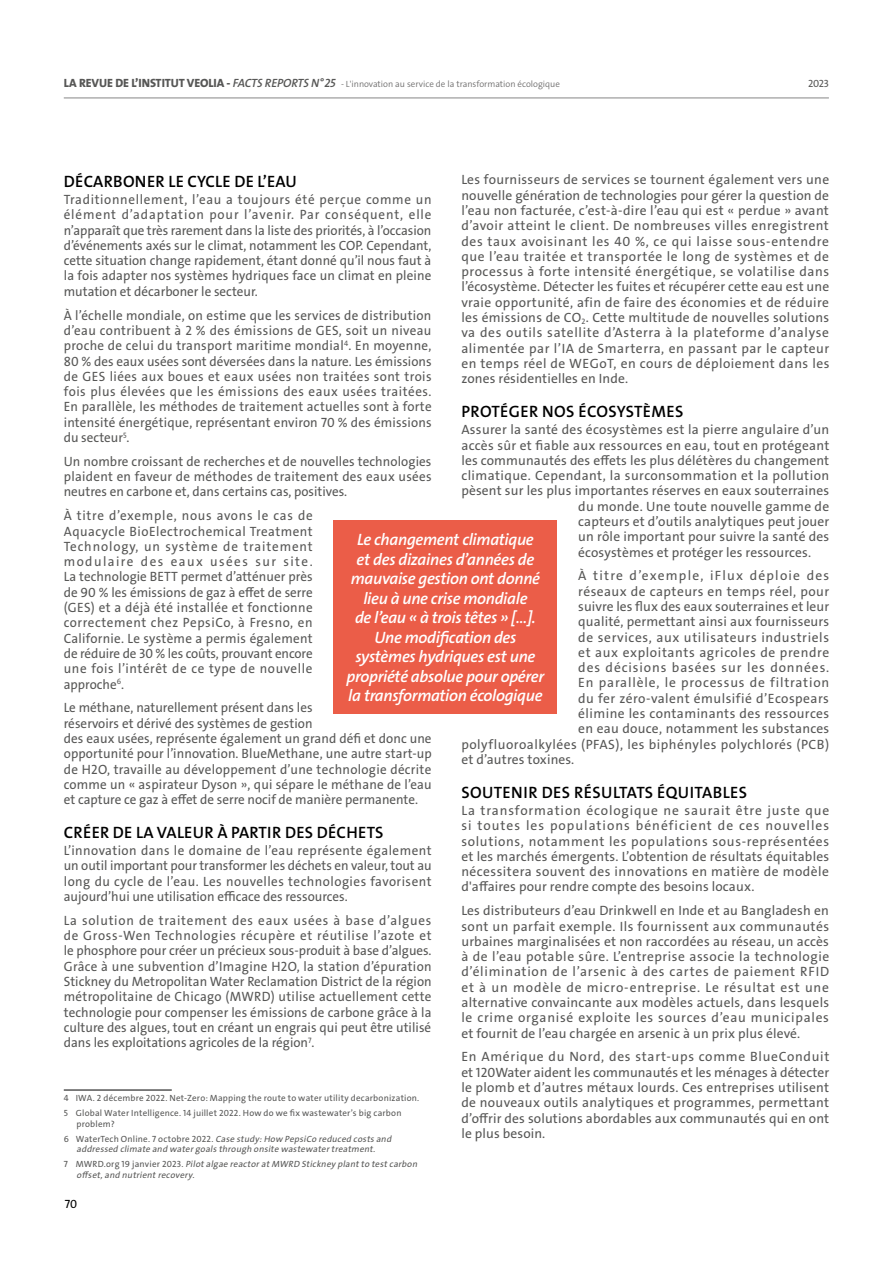
<style>
.page{position:relative;width:893px;height:1263px;background:#fff}
.page>*{position:absolute;margin:0;border:0;box-sizing:border-box;transform-origin:0 0}
.t1{font:16.5px/19.5px "The Sans Veolia W6 Se Bld It";letter-spacing:-.02em;color:#fff;text-align:center}
.t2{font:16.5px "The Sans Veolia W6 Se Bld";letter-spacing:.015em;color:#000}
.t3{font:13.5px/15.3px "The Sans Veolia W5 Pla";letter-spacing:.01em;color:#575756;text-align:justify}
.t4{font:13.5px "The Sans Veolia W5 Pla";letter-spacing:.035em;color:#575756}
.t5{font:13.5px "The Sans Veolia W5 Pla";letter-spacing:.03em;color:#575756}
.t6{font:13.5px "The Sans Veolia W5 Pla";letter-spacing:.045em;color:#575756}
.t7{font:13.5px "The Sans Veolia W5 Pla";letter-spacing:.06em;color:#575756}
.t8{font:13.5px "The Sans Veolia W5 Pla";letter-spacing:.065em;color:#575756}
.t9{font:13.5px "The Sans Veolia W5 Pla";letter-spacing:.09em;color:#575756}
.t10{font:12px "The Sans Veolia W5 Pla";color:#000}
.t11{font:10.5px "The Sans Veolia W5 Pla";color:#575756}
.t12{font:9px/15.1px "The Sans Veolia W5 Pla";letter-spacing:.025em;color:#575756}
.t13{font:italic 9px/15.1px "The Sans Veolia W5 Pla";color:#575756}
.t14{font:9px "The Sans Veolia W4 Se Lig";color:#706f6f}
.s1{font-family:"The Sans Veolia W8 Ex Bld";font-size:12px;color:#575756}
.s2{font-family:"The Sans Veolia W6 Se Bld It";font-size:12px;color:#575756}
.s3{font-style:italic}
.s4{font-style:normal}
</style>
<div class="page">
<hr style="left:64px;top:1090px;width:108px;height:1px;background:#000">
<div style="left:334px;top:520px;width:223px;height:194px;background:#eb5d48"></div>
<hr style="left:64px;top:98px;width:765px;height:1px;background:#878787">
<p class="t14" style="left:64px;top:78px;width:498px"><span class="s1">LA REVUE DE L’INSTITUT VEOLIA -</span> <span class="s2">FACTS REPORTS N°25</span> - L'innovation au service de la transformation écologique</p>
<p class="t11" style="left:808px;top:77px;width:22px">2023</p>
<p class="t2" style="left:64px;top:170px;width:234px">DÉCARBONER LE CYCLE DE L’EAU</p>
<p class="t3" style="left:64px;top:192px;width:369px">Traditionnellement, l’eau a toujours été perçue comme un élément d’adaptation pour l’avenir. Par conséquent, elle n’apparaît que très rarement dans la liste des priorités, à l’occasion d’événements axés sur le climat, notamment les COP. Cependant, cette situation change rapidement, étant donné qu’il nous faut à la fois adapter nos systèmes hydriques face un climat en pleine mutation et décarboner le secteur.</p>
<p class="t3" style="left:64px;top:307px;width:369px">À l’échelle mondiale, on estime que les services de distribution d’eau contribuent à 2 % des émissions de GES, soit un niveau proche de celui du transport maritime mondial<sup>4</sup>. En moyenne, 80 % des eaux usées sont déversées dans la nature. Les émissions de GES liées aux boues et eaux usées non traitées sont trois fois plus élevées que les émissions des eaux usées traitées.<br>En parallèle, les méthodes de traitement actuelles sont à forte intensité énergétique, représentant environ 70 % des émissions du secteur<sup>5</sup>.</p>
<p class="t3" style="left:64px;top:454px;width:369px">Un nombre croissant de recherches et de nouvelles technologies plaident en faveur de méthodes de traitement des eaux usées neutres en carbone et, dans certains cas, positives.</p>
<p class="t3" style="left:64px;top:508px;width:250px">À titre d’exemple, nous avons le cas de Aquacycle BioElectrochemical Treatment Technology, un système de traitement modulaire des eaux usées sur site.<br>La technologie BETT permet d’atténuer près de 90 % les émissions de gaz à effet de serre (GES) et a déjà été installée et fonctionne correctement chez PepsiCo, à Fresno, en Californie. Le système a permis également de réduire de 30 % les coûts, prouvant encore une fois l’intérêt de ce type de nouvelle approche<sup>6</sup>.</p>
<p class="t3" style="left:64px;top:700px;width:370px;text-align:left">Le méthane, naturellement présent dans les<br>réservoirs et dérivé des systèmes de gestion<br>des eaux usées, représente également un grand défi et donc une opportunité pour l’innovation. BlueMethane, une autre start-up de H2O, travaille au développement d’une technologie décrite comme un « aspirateur Dyson », qui sépare le méthane de l’eau et capture ce gaz à effet de serre nocif de manière permanente.</p>
<p class="t2" style="left:64px;top:821px;width:321px">CRÉER DE LA VALEUR À PARTIR DES DÉCHETS</p>
<p class="t3" style="left:64px;top:843px;width:369px">L’innovation dans le domaine de l’eau représente également un outil important pour transformer les déchets en valeur, tout au long du cycle de l’eau. Les nouvelles technologies favorisent aujourd’hui une utilisation efficace des ressources.</p>
<p class="t3" style="left:64px;top:913px;width:369px">La solution de traitement des eaux usées à base d’algues de Gross-Wen Technologies récupère et réutilise l’azote et le phosphore pour créer un précieux sous-produit à base d’algues.<br>Grâce à une subvention d’Imagine H2O, la station d’épuration Stickney du Metropolitan Water Reclamation District de la région métropolitaine de Chicago (MWRD) utilise actuellement cette technologie pour compenser les émissions de carbone grâce à la culture des algues, tout en créant un engrais qui peut être utilisé dans les exploitations agricoles de la région<sup>7</sup>.</p>
<p class="t3" style="left:461px;top:172px;width:370px">Les fournisseurs de services se tournent également vers une nouvelle génération de technologies pour gérer la question de l’eau non facturée, c’est-à-dire l’eau qui est « perdue » avant d’avoir atteint le client. De nombreuses villes enregistrent des taux avoisinant les 40 %, ce qui laisse sous-entendre que l’eau traitée et transportée le long de systèmes et de processus à forte intensité énergétique, se volatilise dans l’écosystème. Détecter les fuites et récupérer cette eau est une vraie opportunité, afin de faire des économies et de réduire les émissions de CO<sub>2</sub>. Cette multitude de nouvelles solutions va des outils satellite d’Asterra à la plateforme d’analyse alimentée par l’IA de Smarterra, en passant par le capteur en temps réel de WEGoT, en cours de déploiement dans les zones résidentielles en Inde.</p>
<p class="t2" style="left:461px;top:400px;width:223px">PROTÉGER NOS ÉCOSYSTÈMES</p>
<p class="t3" style="left:461px;top:422px;width:370px">Assurer la santé des écosystèmes est la pierre angulaire d’un</p>
<p class="t3" style="left:461px;top:437px;width:370px">accès sûr et fiable aux ressources en eau, tout en protégeant</p>
<p class="t3" style="left:461px;top:453px;width:369px">les communautés des effets les plus délétères du changement</p>
<p class="t5" style="left:461px;top:467px;width:369px">climatique. Cependant, la surconsommation et la pollution</p>
<p class="t3" style="left:461px;top:483px;width:369px">pèsent sur les plus importantes réserves en eaux souterraines</p>
<p class="t3" style="left:578px;top:498px;width:252px">du monde. Une toute nouvelle gamme de</p>
<p class="t3" style="left:578px;top:514px;width:252px">capteurs et d’outils analytiques peut jouer</p>
<p class="t3" style="left:578px;top:529px;width:253px">un rôle important pour suivre la santé des</p>
<p class="t3" style="left:578px;top:544px;width:234px">écosystèmes et protéger les ressources.</p>
<p class="t9" style="left:578px;top:567px;width:252px">À titre d’exemple, iFlux déploie des</p>
<p class="t4" style="left:578px;top:582px;width:252px">réseaux de capteurs en temps réel, pour</p>
<p class="t3" style="left:578px;top:599px;width:252px">suivre les flux des eaux souterraines et leur</p>
<p class="t3" style="left:578px;top:614px;width:252px">qualité, permettant ainsi aux fournisseurs</p>
<p class="t6" style="left:578px;top:628px;width:252px">de services, aux utilisateurs industriels</p>
<p class="t6" style="left:578px;top:643px;width:252px">et aux exploitants agricoles de prendre</p>
<p class="t8" style="left:578px;top:659px;width:252px">des décisions basées sur les données.</p>
<p class="t7" style="left:578px;top:674px;width:252px">En parallèle, le processus de filtration</p>
<p class="t4" style="left:578px;top:689px;width:252px">du fer zéro-valent émulsifié d’Ecospears</p>
<p class="t5" style="left:578px;top:705px;width:252px">élimine les contaminants des ressources</p>
<p class="t3" style="left:578px;top:721px;width:253px">en eau douce, notamment les substances</p>
<p class="t4" style="left:461px;top:735px;width:369px">polyfluoroalkylées (PFAS), les biphényles polychlorés (PCB)</p>
<p class="t3" style="left:461px;top:752px;width:115px">et d’autres toxines.</p>
<p class="t2" style="left:461px;top:781px;width:287px">SOUTENIR DES RÉSULTATS ÉQUITABLES</p>
<p class="t3" style="left:461px;top:803px;width:369px">La transformation écologique ne saurait être juste que si toutes les populations bénéficient de ces nouvelles solutions, notamment les populations sous-représentées et les marchés émergents. L’obtention de résultats équitables nécessitera souvent des innovations en matière de modèle d'affaires pour rendre compte des besoins locaux.</p>
<p class="t3" style="left:461px;top:903px;width:369px">Les distributeurs d’eau Drinkwell en Inde et au Bangladesh en sont un parfait exemple. Ils fournissent aux communautés urbaines marginalisées et non raccordées au réseau, un accès à de l’eau potable sûre. L’entreprise associe la technologie d’élimination de l’arsenic à des cartes de paiement RFID et à un modèle de micro-entreprise. Le résultat est une alternative convaincante aux modèles actuels, dans lesquels le crime organisé exploite les sources d’eau municipales et fournit de l’eau chargée en arsenic à un prix plus élevé.</p>
<p class="t3" style="left:461px;top:1049px;width:369px">En Amérique du Nord, des start-ups comme BlueConduit et 120Water aident les communautés et les ménages à détecter le plomb et d’autres métaux lourds. Ces entreprises utilisent de nouveaux outils analytiques et programmes, permettant d’offrir des solutions abordables aux communautés qui en ont le plus besoin.</p>
<p class="t1" style="left:347px;top:530px;width:199px">Le changement climatique<br>et des dizaines d’années de mauvaise gestion ont donné lieu à une crise mondiale<br>de l’eau « à trois têtes » […].<br>Une modification des systèmes hydriques est une propriété absolue pour opérer la transformation écologique</p>
<p class="t12" style="left:64px;top:1090px;width:357px">4 IWA. 2 décembre 2022. Net-Zero: Mapping the route to water utility decarbonization.<br>5 Global Water Intelligence. 14 juillet 2022. How do we fix wastewater’s big carbon</p>
<p class="t12" style="left:64px;top:1116px;width:331px;text-indent:13px">problem?<br>6 Wa t e rTe c h O n l i n e . 7 o ct o b re 2 0 2 2 . <span class="s3">Case study:How PepsiCo reduced costs and</span></p>
<p class="t13" style="left:64px;top:1142px;width:357px;text-indent:13px">addressed climate and watergoals through onsite wastewatertreatment.<br><span class="s4">7 M W R D . o r g 1 9 j a n v i e r 2 0 2 3 .</span> Pilotalgae reactoratMWRD Stickney plantto testcarbon</p>
<p class="t13" style="left:77px;top:1167px;width:122px">offset,and nutrientrecovery.</p>
<p class="t10" style="left:65px;top:1196px;width:14px">70</p>
</div>
